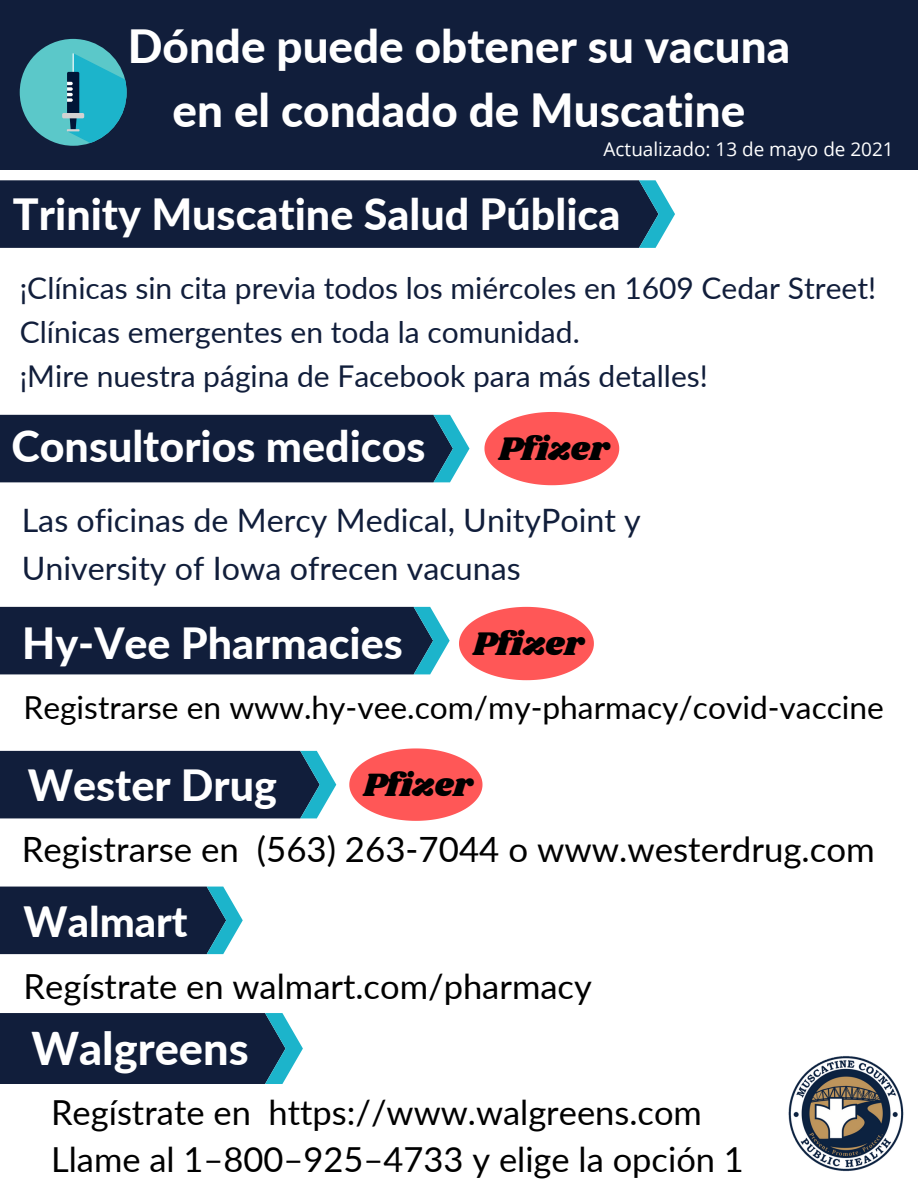
<style>
.page{position:relative;width:918px;height:1188px;background:#fff}
.page>*{position:absolute;margin:0;border:0;box-sizing:border-box;transform-origin:0 0}
.t1{font:800 45.75px/64.1px "Lato";color:#fff;text-align:center}
.t2{font:800 45.15px "Lato";color:#fff}
.t3{font:800 43.05px "Lato";color:#fff}
.t4{font:800 41.7px "Lato";color:#fff}
.t5{font:34.8px "Lato";color:#000}
.t6{font:34.5px/47.5px "Lato";color:#000}
.t7{font:33.9px "Shrikhand";color:#000}
.t8{font:33.45px "Shrikhand";color:#000}
.t9{font:32.25px/47.2px "Lato";color:#111e3b}
.t10{font:31.8px "Lato";color:#000}
.t11{font:30px "Lato";color:#111e3b}
.t12{font:18.9px "Open Sans";color:#fff}
</style>
<div class="page">
<div style="left:0;top:0;width:918px;height:169px;background:#111e3b"></div>
<svg style="left:20px;top:39px;width:107px;height:107px"></svg>
<div style="left:0;top:180px;width:639px;height:68px;background:#111e3b"></div>
<svg style="left:639px;top:180px;width:36px;height:68px"></svg>
<div style="left:0;top:607px;width:450px;height:67px;background:#111e3b"></div>
<svg style="left:0;top:751px;width:336px;height:67px;background:#182b47"></svg>
<svg style="left:0;top:887px;width:243px;height:67px;background:#1b314c"></svg>
<div style="left:0;top:415px;width:470px;height:67px;background:#111e3b"></div>
<img style="left:788px;top:1056px;width:116px;height:116px">
<svg style="left:0;top:1013px;width:303px;height:71px;background:#1a2e4a"></svg>
<svg style="left:349px;top:748px;width:134px;height:73px"></svg>
<svg style="left:459px;top:607px;width:135px;height:73px"></svg>
<svg style="left:484px;top:412px;width:135px;height:73px"></svg>
<p class="t1" style="left:128px;top:13px;width:664px">Dónde puede obtener su vacuna en el condado de Muscatine</p>
<p class="t12" style="left:604px;top:136px;width:292px">Actualizado: 13 de mayo de 2021</p>
<p class="t3" style="left:13px;top:188px;width:609px">Trinity Muscatine Salud Pública</p>
<p class="t11" style="left:20px;top:269px;width:858px">¡Clínicas sin cita previa todos los miércoles en 1609 Cedar Street!</p>
<p class="t11" style="left:20px;top:313px;width:562px">Clínicas emergentes en toda la comunidad.</p>
<p class="t11" style="left:20px;top:357px;width:690px">¡Mire nuestra página de Facebook para más detalles!</p>
<p class="t3" style="left:11px;top:419px;width:416px">Consultorios medicos</p>
<p class="t7" style="left:499px;top:425px;width:112px">Pfizer</p>
<p class="t9" style="left:22px;top:496px;width:621px">Las oficinas de Mercy Medical, UnityPoint y<br>University of Iowa ofrecen vacunas</p>
<p class="t3" style="left:22px;top:617px;width:382px">Hy-Vee Pharmacies</p>
<p class="t7" style="left:473px;top:620px;width:112px">Pfizer</p>
<p class="t10" style="left:24px;top:688px;width:862px">Registrarse en www.hy-vee.com/my-pharmacy/covid-vaccine</p>
<p class="t3" style="left:28px;top:758px;width:251px">Wester Drug</p>
<p class="t8" style="left:363px;top:761px;width:111px">Pfizer</p>
<p class="t5" style="left:22px;top:827px;width:855px">Registrarse en (563) 263-7044 o www.westerdrug.com</p>
<p class="t4" style="left:24px;top:896px;width:166px">Walmart</p>
<p class="t6" style="left:24px;top:962px;width:570px">Regístrate en walmart.com/pharmacy</p>
<p class="t2" style="left:31px;top:1021px;width:219px">Walgreens</p>
<p class="t6" style="left:51px;top:1087px;width:694px">Regístrate en https://www.walgreens.com<br>Llame al 1–800–925–4733 y elige la opción 1</p>
</div>
